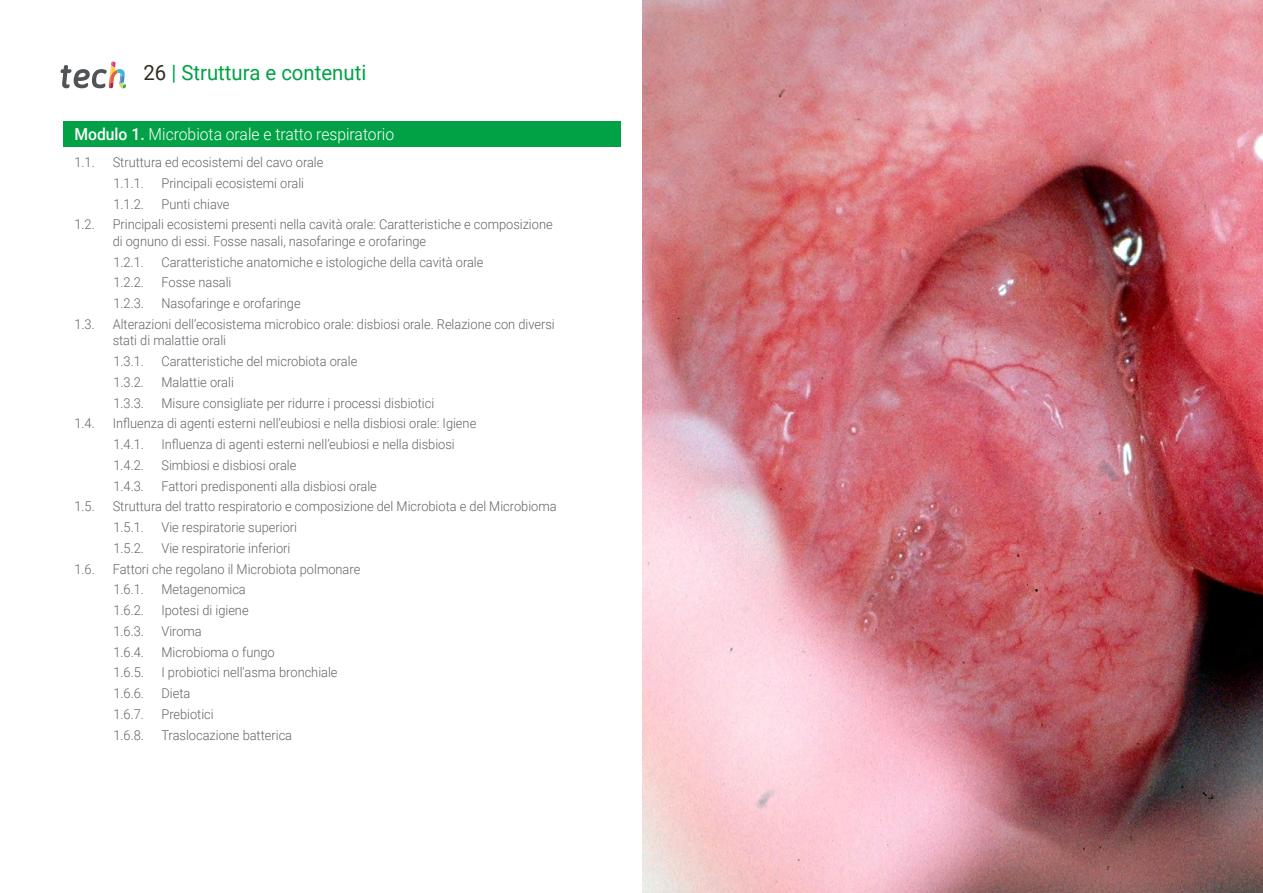
<style>
.page{position:relative;width:1263px;height:893px;background:#fff}
.page>*{position:absolute;margin:0;border:0;box-sizing:border-box;transform-origin:0 0}
.t1{font:21px "Roboto";color:#00a245}
.t2{font:300 16.5px "Roboto";color:#fff;scale:.95 1}
.t3{font:300 13.5px/20.7px "Roboto";color:#61646a;scale:.95 1}
.s1{color:#312e20}
.s2{font-weight:500}
</style>
<div class="page">
<div style="left:63px;top:121px;width:558px;height:25px;background:#00a245"></div>
<svg style="left:61px;top:62px;width:65px;height:27px"></svg>
<img style="left:642px;top:0;width:621px;height:893px">
<h1 class="t1" style="left:144px;top:57px;width:224px"><span class="s1">26</span> | Struttura e contenuti</h1>
<p class="t2" style="left:74px;top:123px;width:338px"><span class="s2">Modulo 1.</span> Microbiota orale e tratto respiratorio</p>
<p class="t3" style="left:74px;top:151px;width:23px">1.1.</p>
<p class="t3" style="left:113px;top:151px;width:223px">Struttura ed ecosistemi del cavo orale<br>1.1.1.</p>
<p class="t3" style="left:161px;top:172px;width:152px">Principali ecosistemi orali</p>
<p class="t3" style="left:113px;top:193px;width:34px">1.1.2.</p>
<p class="t3" style="left:161px;top:193px;width:73px">Punti chiave</p>
<p class="t3" style="left:74px;top:214px;width:23px">1.2.</p>
<p class="t3" style="left:113px;top:216px;width:465px;line-height:16.5px">Principali ecosistemi presenti nella cavità orale: Caratteristiche e composizione di ognuno di essi. Fosse nasali, nasofaringe e orofaringe</p>
<p class="t3" style="left:113px;top:251px;width:34px">1.2.1.</p>
<p class="t3" style="left:161px;top:251px;width:340px">Caratteristiche anatomiche e istologiche della cavità orale</p>
<p class="t3" style="left:113px;top:272px;width:34px">1.2.2.</p>
<p class="t3" style="left:161px;top:272px;width:75px">Fosse nasali</p>
<p class="t3" style="left:113px;top:292px;width:34px">1.2.3.</p>
<p class="t3" style="left:161px;top:292px;width:148px">Nasofaringe e orofaringe</p>
<p class="t3" style="left:74px;top:313px;width:23px">1.3.</p>
<p class="t3" style="left:113px;top:315px;width:467px;line-height:16.5px">Alterazioni dell’ecosistema microbico orale: disbiosi orale. Relazione con diversi stati di malattie orali</p>
<p class="t3" style="left:113px;top:350px;width:34px">1.3.1.</p>
<p class="t3" style="left:161px;top:350px;width:208px">Caratteristiche del microbiota orale</p>
<p class="t3" style="left:113px;top:371px;width:34px">1.3.2.</p>
<p class="t3" style="left:161px;top:371px;width:78px">Malattie orali</p>
<p class="t3" style="left:113px;top:392px;width:34px">1.3.3.</p>
<p class="t3" style="left:161px;top:392px;width:289px">Misure consigliate per ridurre i processi disbiotici</p>
<p class="t3" style="left:74px;top:413px;width:23px">1.4.</p>
<p class="t3" style="left:113px;top:413px;width:384px">Influenza di agenti esterni nell’eubiosi e nella disbiosi orale: Igiene<br>1.4.1.</p>
<p class="t3" style="left:161px;top:433px;width:310px">Influenza di agenti esterni nell’eubiosi e nella disbiosi</p>
<p class="t3" style="left:113px;top:454px;width:34px">1.4.2.</p>
<p class="t3" style="left:161px;top:454px;width:144px">Simbiosi e disbiosi orale</p>
<p class="t3" style="left:113px;top:475px;width:34px">1.4.3.</p>
<p class="t3" style="left:161px;top:475px;width:228px">Fattori predisponenti alla disbiosi orale</p>
<p class="t3" style="left:74px;top:496px;width:23px">1.5.</p>
<p class="t3" style="left:113px;top:496px;width:469px">Struttura del tratto respiratorio e composizione del Microbiota e del Microbioma<br>1.5.1.</p>
<p class="t3" style="left:161px;top:516px;width:144px">Vie respiratorie superiori</p>
<p class="t3" style="left:113px;top:537px;width:34px">1.5.2.</p>
<p class="t3" style="left:161px;top:537px;width:137px">Vie respiratorie inferiori</p>
<p class="t3" style="left:74px;top:558px;width:23px">1.6.</p>
<p class="t3" style="left:113px;top:558px;width:262px">Fattori che regolano il Microbiota polmonare<br>1.6.1.</p>
<p class="t3" style="left:161px;top:579px;width:90px">Metagenomica</p>
<p class="t3" style="left:113px;top:599px;width:34px">1.6.2.</p>
<p class="t3" style="left:161px;top:599px;width:93px">Ipotesi di igiene</p>
<p class="t3" style="left:113px;top:620px;width:34px">1.6.3.</p>
<p class="t3" style="left:161px;top:620px;width:44px">Viroma</p>
<p class="t3" style="left:113px;top:641px;width:34px">1.6.4.</p>
<p class="t3" style="left:161px;top:641px;width:121px">Microbioma o fungo</p>
<p class="t3" style="left:113px;top:662px;width:34px">1.6.5.</p>
<p class="t3" style="left:161px;top:662px;width:187px">I probiotici nell'asma bronchiale</p>
<p class="t3" style="left:113px;top:682px;width:34px">1.6.6.</p>
<p class="t3" style="left:161px;top:682px;width:32px">Dieta</p>
<p class="t3" style="left:113px;top:703px;width:34px">1.6.7.</p>
<p class="t3" style="left:161px;top:703px;width:57px">Prebiotici</p>
<p class="t3" style="left:113px;top:724px;width:34px">1.6.8.</p>
<p class="t3" style="left:161px;top:724px;width:139px">Traslocazione batterica</p>
</div>
